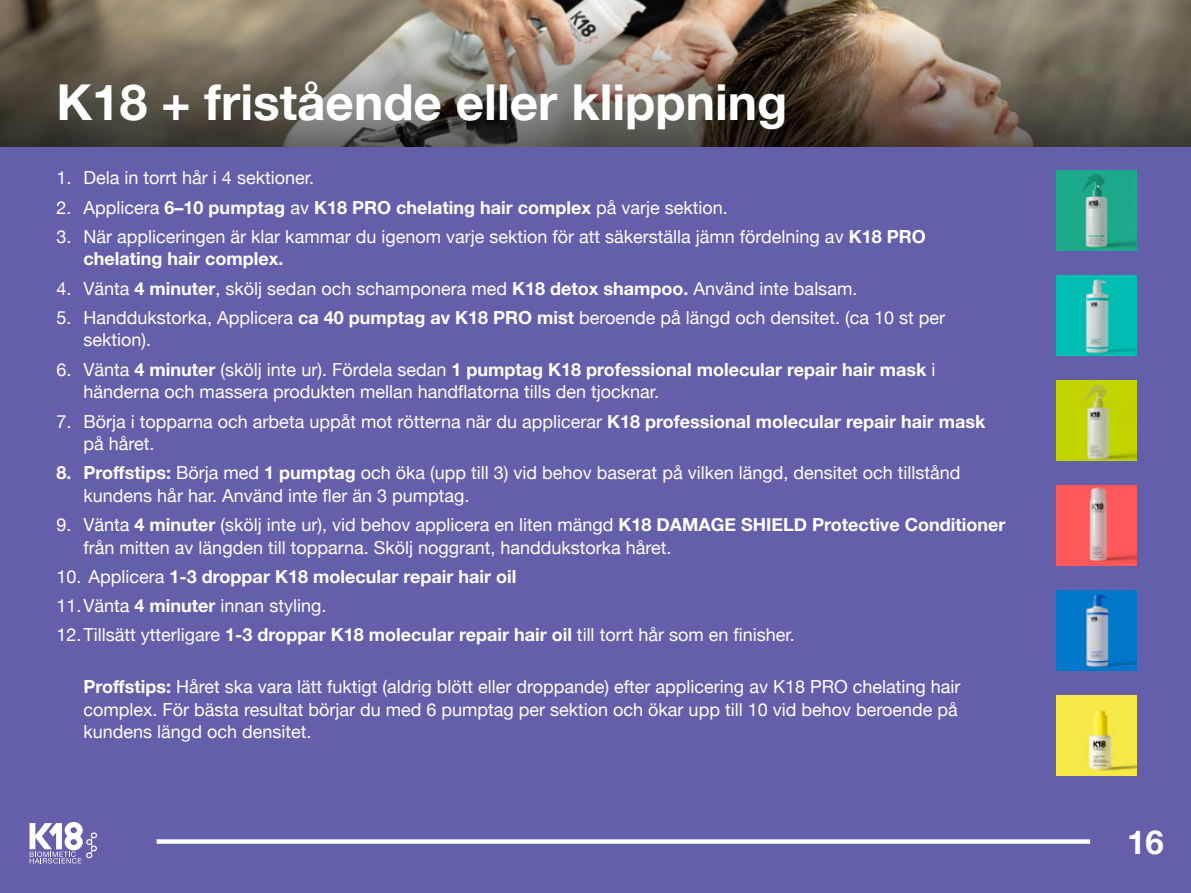
<style>
.page{position:relative;width:1191px;height:893px;background:#645faa}
.page>*{position:absolute;margin:0;border:0;box-sizing:border-box;transform-origin:0 0}
.t1{font:700 49.5px "Helvetica Neue";color:#fff}
.t2{font:700 33px "Helvetica Neue";color:#fff}
.t3{font:18px/22.5px "Helvetica Neue";color:#fff}
.t4{font:700 18px "Helvetica Neue";color:#fff}
.s1{font-weight:400}
.s2{font-weight:700}
</style>
<div class="page">
<img style="left:0;top:0;width:1191px;height:146px">
<svg style="left:30px;top:822px;width:67px;height:41px"></svg>
<div style="left:157px;top:839px;width:933px;height:5px;background:#fff"></div>
<img style="left:1056px;top:380px;width:81px;height:81px">
<img style="left:1056px;top:170px;width:81px;height:81px">
<img style="left:1056px;top:485px;width:81px;height:81px">
<img style="left:1056px;top:275px;width:81px;height:81px">
<img style="left:1056px;top:695px;width:81px;height:81px">
<img style="left:1056px;top:590px;width:81px;height:81px">
<h1 class="t1" style="left:57px;top:63px;width:732px">K18 + fristående eller klippning</h1>
<p class="t3" style="left:57px;top:168px;width:259px">1. Dela in torrt hår i 4 sektioner.</p>
<p class="t4" style="left:57px;top:193px;width:672px"><span class="s1">2. Applicera</span> 6–10 pumptag <span class="s1">av</span> K18 PRO chelating hair complex <span class="s1">på varje sektion.</span></p>
<p class="t3" style="left:84px;top:226px;width:843px;text-indent:-27px">3. När appliceringen är klar kammar du igenom varje sektion för att säkerställa jämn fördelning av <span class="s2">K18 PRO chelating hair complex.</span></p>
<p class="t3" style="left:57px;top:278px;width:802px">4. Vänta <span class="s2">4 minuter</span>, skölj sedan och schamponera med <span class="s2">K18 detox shampoo.</span> Använd inte balsam.</p>
<p class="t3" style="left:84px;top:307px;width:863px;text-indent:-27px">5. Handdukstorka, Applicera <span class="s2">ca 40 pumptag av K18 PRO mist</span> beroende på längd och densitet. (ca 10 st per sektion).</p>
<p class="t3" style="left:84px;top:359px;width:853px;text-indent:-27px">6. Vänta <span class="s2">4 minuter</span> (skölj inte ur). Fördela sedan <span class="s2">1 pumptag K18 professional molecular repair hair mask</span> i händerna och massera produkten mellan handflatorna tills den tjocknar.</p>
<p class="t3" style="left:84px;top:411px;width:903px;text-indent:-27px">7. Börja i topparna och arbeta uppåt mot rötterna när du applicerar <span class="s2">K18 professional molecular repair hair mask </span>på håret.</p>
<p class="t3" style="left:84px;top:463px;width:878px;text-indent:-27px"><span class="s2">8. Proffstips:</span> Börja med <span class="s2">1 pumptag</span> och öka (upp till 3) vid behov baserat på vilken längd, densitet och tillstånd kundens hår har. Använd inte fler än 3 pumptag.</p>
<p class="t3" style="left:84px;top:514px;width:923px;text-indent:-27px">9. Vänta <span class="s2">4 minuter</span> (skölj inte ur), vid behov applicera en liten mängd <span class="s2">K18 DAMAGE SHIELD Protective Conditioner </span>från mitten av längden till topparna. Skölj noggrant, handdukstorka håret.</p>
<p class="t3" style="left:57px;top:563px;width:739px;line-height:29.2px">10. Applicera <span class="s2">1-3 droppar K18 molecular repair hair oil<br></span>11.Vänta <span class="s2">4 minuter</span> innan styling.<br>12.Tillsätt ytterligare <span class="s2">1-3 droppar K18 molecular repair hair oil</span> till torrt hår som en finisher.</p>
<p class="t3" style="left:84px;top:676px;width:878px"><span class="s2">Proffstips:</span> Håret ska vara lätt fuktigt (aldrig blött eller droppande) efter applicering av K18 PRO chelating hair complex. För bästa resultat börjar du med 6 pumptag per sektion och ökar upp till 10 vid behov beroende på kundens längd och densitet.</p>
<h2 class="t2" style="left:1127px;top:816px;width:38px">16</h2>
</div>
